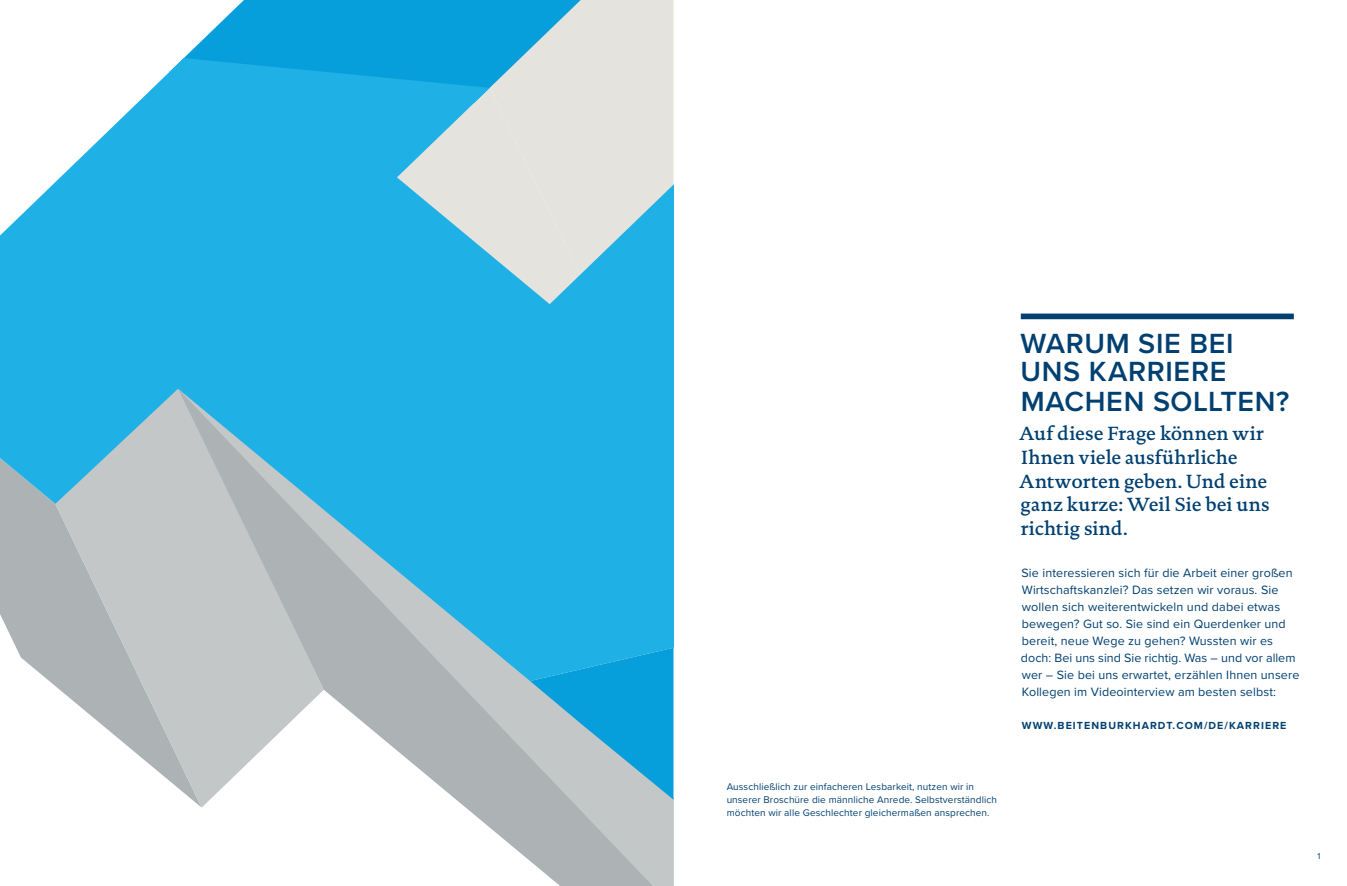
<style>
.page{position:relative;width:1347px;height:886px;background:#fff}
.page>*{position:absolute;margin:0;border:0;box-sizing:border-box;transform-origin:0 0}
.H2_Proxima_Nova_23pt{font:600 28.75px/29px "Proxima Nova";letter-spacing:.02em;color:#004071}
.Intro-Text_DTL_Docum{font:500 19.38px/23.8px "DTL Documenta TOT";letter-spacing:.005em;color:#004071}
.Fließtext_Proxima_No{font:12.5px/17px "Proxima Nova";letter-spacing:.01em;color:#004071}
.Firmenname_Webseite{font:700 10.62px "Proxima Nova";letter-spacing:.1em;color:#004071}
.Fließtext_Proxima_No-2{font:10px/13.1px "Proxima Nova";letter-spacing:.01em;color:#004071}
.t1{font:8.75px "Proxima Nova";color:#004071}
</style>
<div class="page">
<svg style="left:55px;top:681px;width:123px;height:107px"></svg>
<svg style="left:178px;top:681px;width:495px;height:205px"></svg>
<svg style="left:184px;top:0;width:489px;height:58px;background:#4cb5dd"></svg>
<svg style="left:0;top:58px;width:673px;height:623px;background:#5ebbdd"></svg>
<svg style="left:530px;top:648px;width:143px;height:152px;background:#52afd3"></svg>
<div style="left:1020px;top:314px;width:273px;height:5px;background:#004071"></div>
<p class="Fließtext_Proxima_No-2" style="left:726px;top:779px;width:272px">Ausschließlich zur einfacheren Lesbarkeit, nutzen wir in unserer Broschüre die männliche Anrede. Selbstverständlich möchten wir alle Geschlechter gleichermaßen ansprechen.</p>
<p class="H2_Proxima_Nova_23pt" style="left:1020px;top:328px;width:270px">WARUM SIE BEI<br>UNS KARRIERE<br>MACHEN SOLLTEN?</p>
<p class="Intro-Text_DTL_Docum" style="left:1019px;top:421px;width:252px">Auf diese Frage können wir<br>Ihnen viele ausführliche<br>Antworten geben. Und eine ganz kurze: Weil Sie bei uns richtig sind.</p>
<p class="Fließtext_Proxima_No" style="left:1021px;top:563px;width:280px">Sie interessieren sich für die Arbeit einer großen Wirtschaftskanzlei? Das setzen wir voraus. Sie wollen sich weiterentwickeln und dabei etwas bewegen? Gut so. Sie sind ein Querdenker und bereit, neue Wege zu gehen? Wussten wir es doch: Bei uns sind Sie richtig. Was – und vor allem wer – Sie bei uns erwartet, erzählen Ihnen unsere Kollegen im Videointerview am besten selbst:</p>
<p class="Firmenname_Webseite" style="left:1022px;top:717px;width:266px">WWW.BEITENBURKHARDT.COM/DE/KARRIERE</p>
<p class="t1" style="left:1317px;top:850px;width:4px">1</p>
</div>
